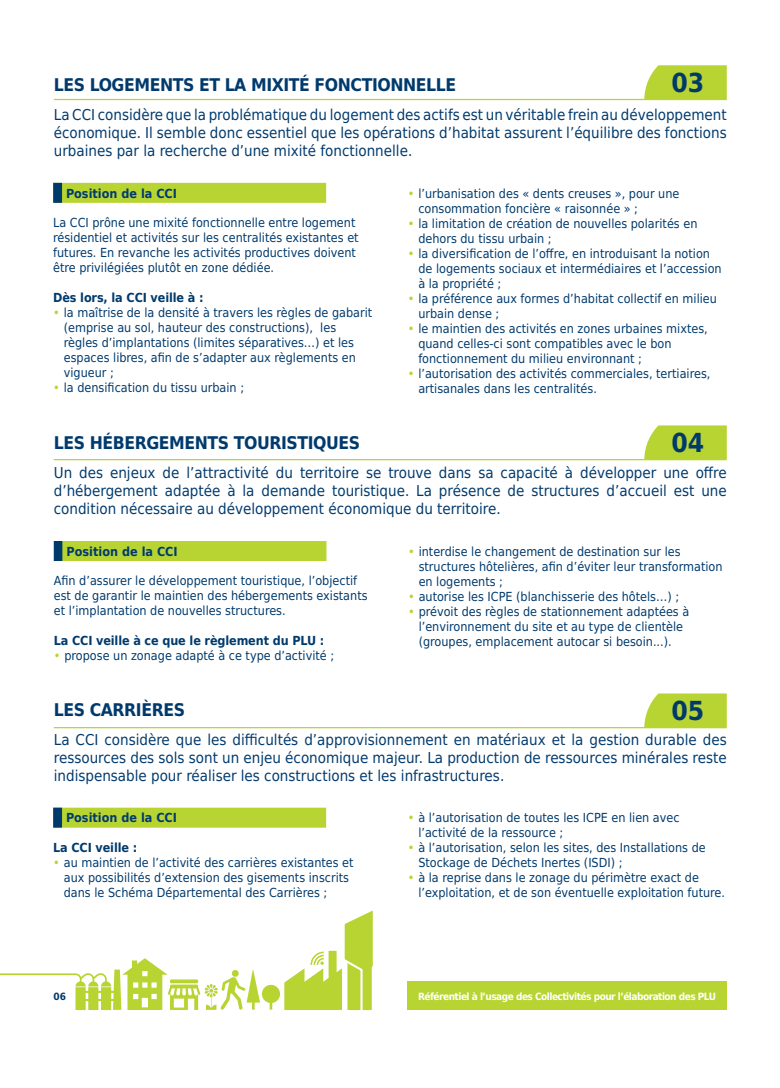
<style>
.page{position:relative;width:780px;height:1088px;background:#fff}
.page>*{position:absolute;margin:0;border:0;box-sizing:border-box;transform-origin:0 0}
.t1{font:700 26.25px "DejaVu Sans Condensed";color:#003a6d}
.t2{font:700 17.5px "DejaVu Sans Condensed";letter-spacing:-.025em;color:#003a6d}
.t3{font:15px/18px "DejaVu Sans Condensed";color:#003a6d;text-align:justify}
.t4{font:12.5px/15px "DejaVu Sans Condensed";color:#003a6d}
.t5{font:700 12.5px "DejaVu Sans Condensed";letter-spacing:-.01em;color:#003a6d}
.t6{font:700 10px "DejaVu Sans Condensed";letter-spacing:-.05em;color:#fff}
.t7{font:700 10px "DejaVu Sans Condensed";color:#003a6d}
.s1{color:#b8d432}
</style>
<div class="page">
<div style="left:407px;top:981px;width:319px;height:29px;background:#b8d432"></div>
<svg style="left:0;top:910px;width:373px;height:100px"></svg>
<svg style="left:54px;top:65px;width:672px;height:35px"></svg>
<div style="left:53px;top:183px;width:273px;height:20px;background:#b8d432"></div>
<div style="left:53px;top:183px;width:9px;height:20px;background:#003a6d"></div>
<svg style="left:54px;top:425px;width:672px;height:35px"></svg>
<div style="left:54px;top:541px;width:272px;height:20px;background:#b8d432"></div>
<div style="left:54px;top:541px;width:8px;height:20px;background:#003a6d"></div>
<svg style="left:54px;top:693px;width:672px;height:35px"></svg>
<div style="left:53px;top:808px;width:273px;height:20px;background:#b8d432"></div>
<div style="left:53px;top:807px;width:9px;height:20px;background:#003a6d"></div>
<h1 class="t1" style="left:671px;top:61px;width:34px">03</h1>
<h2 class="t2" style="left:54px;top:71px;width:49px">Les logements</h2>
<h2 class="t2" style="left:199px;top:71px;width:94px">et la mixité</h2>
<h2 class="t2" style="left:314px;top:71px;width:12px">fonctionnelle</h2>
<p class="t3" style="left:54px;top:105px;width:674px">La CCI considère que la problématique du logement des actifs est un véritable frein au développement économique. Il semble donc essentiel que les opérations d’habitat assurent l’équilibre des fonctions urbaines par la recherche d’une mixité fonctionnelle.</p>
<p class="t5" style="left:66px;top:183px;width:112px">Position de la CCI</p>
<p class="t4" style="left:53px;top:214px;width:307px">La CCI prône une mixité fonctionnelle entre logement résidentiel et activités sur les centralités existantes et futures. En revanche les activités productives doivent être privilégiées plutôt en zone dédiée.</p>
<p class="t5" style="left:53px;top:287px;width:152px">Dès lors, la CCI veille à :</p>
<p class="t4" style="left:64px;top:304px;width:310px;text-indent:-11px"><span class="s1">•</span> la maîtrise de la densité à travers les règles de gabarit (emprise au sol, hauteur des constructions), les règles d’implantations (limites séparatives…) et les espaces libres, afin de s’adapter aux règlements en vigueur ;</p>
<p class="t4" style="left:53px;top:379px;width:192px"><span class="s1">•</span> la densification du tissu urbain ;</p>
<p class="t4" style="left:418px;top:185px;width:262px;text-indent:-11px"><span class="s1">•</span> l’urbanisation des « dents creuses », pour une consommation foncière « raisonnée » ;</p>
<p class="t4" style="left:418px;top:215px;width:280px;text-indent:-11px"><span class="s1">•</span> la limitation de création de nouvelles polarités en dehors du tissu urbain ;</p>
<p class="t4" style="left:418px;top:245px;width:305px;text-indent:-11px"><span class="s1">•</span> la diversification de l’offre, en introduisant la notion de logements sociaux et intermédiaires et l’accession à la propriété ;</p>
<p class="t4" style="left:418px;top:290px;width:300px;text-indent:-11px"><span class="s1">•</span> la préférence aux formes d’habitat collectif en milieu urbain dense ;</p>
<p class="t4" style="left:418px;top:320px;width:291px;text-indent:-11px"><span class="s1">•</span> le maintien des activités en zones urbaines mixtes, quand celles-ci sont compatibles avec le bon fonctionnement du milieu environnant ;</p>
<p class="t4" style="left:418px;top:365px;width:293px;text-indent:-11px"><span class="s1">•</span> l’autorisation des activités commerciales, tertiaires, artisanales dans les centralités.</p>
<h1 class="t1" style="left:671px;top:421px;width:34px">04</h1>
<h2 class="t2" style="left:54px;top:429px;width:61px">Les hébergements</h2>
<h2 class="t2" style="left:234px;top:429px;width:11px">touristi</h2>
<h2 class="t2" style="left:313px;top:429px;width:25px">ques</h2>
<p class="t3" style="left:54px;top:463px;width:674px">Un des enjeux de l’attractivité du territoire se trouve dans sa capacité à développer une offre d’hébergement adaptée à la demande touristique. La présence de structures d’accueil est une condition nécessaire au développement économique du territoire.</p>
<p class="t5" style="left:67px;top:541px;width:113px">Position de la CCI</p>
<p class="t4" style="left:54px;top:573px;width:315px">Afin d’assurer le développement touristique, l’objectif est de garantir le maintien des hébergements existants et l’implantation de nouvelles structures.</p>
<p class="t5" style="left:54px;top:630px;width:272px">La CCI veille à ce que le règlement du PLU :</p>
<p class="t4" style="left:54px;top:648px;width:282px"><span class="s1">•</span> propose un zonage adapté à ce type d’activité ;</p>
<p class="t4" style="left:418px;top:543px;width:305px;text-indent:-11px"><span class="s1">•</span> interdise le changement de destination sur les structures hôtelières, afin d’éviter leur transformation en logements ;</p>
<p class="t4" style="left:408px;top:588px;width:272px"><span class="s1">•</span> autorise les ICPE (blanchisserie des hôtels…) ;</p>
<p class="t4" style="left:408px;top:603px;width:283px;text-align:center"><span class="s1">•</span> prévoit des règles de stationnement adaptées à l’environnement du site et au type de clientèle (groupes, emplacement autocar si besoin...).</p>
<h2 class="t2" style="left:54px;top:695px;width:47px">Les carri</h2>
<h2 class="t2" style="left:141px;top:695px;width:22px">ères</h2>
<p class="t3" style="left:54px;top:730px;width:674px">La CCI considère que les difficultés d’approvisionnement en matériaux et la gestion durable des ressources des sols sont un enjeu économique majeur. La production de ressources minérales reste indispensable pour réaliser les constructions et les infrastructures.</p>
<p class="t5" style="left:66px;top:808px;width:112px">Position de la CCI</p>
<p class="t5" style="left:53px;top:837px;width:86px">La CCI veille :</p>
<p class="t4" style="left:64px;top:854px;width:291px;text-indent:-11px"><span class="s1">•</span> au maintien de l’activité des carrières existantes et aux possibilités d’extension des gisements inscrits dans le Schéma Départemental des Carrières ;</p>
<h1 class="t1" style="left:671px;top:689px;width:34px">05</h1>
<p class="t4" style="left:418px;top:810px;width:263px;text-indent:-11px"><span class="s1">•</span> à l’autorisation de toutes les ICPE en lien avec l’activité de la ressource ;</p>
<p class="t4" style="left:418px;top:840px;width:289px;text-indent:-11px"><span class="s1">•</span> à l’autorisation, selon les sites, des Installations de<br>Stockage de Déchets Inertes (ISDI) ;</p>
<p class="t4" style="left:418px;top:870px;width:308px;text-indent:-11px"><span class="s1">•</span> à la reprise dans le zonage du périmètre exact de l’exploitation, et de son éventuelle exploitation future.</p>
<p class="t7" style="left:53px;top:988px;width:14px">06</p>
<p class="t6" style="left:418px;top:988px;width:299px">Référentiel à l’usage des Collectivités pour l’élaboration des PLU</p>
</div>
